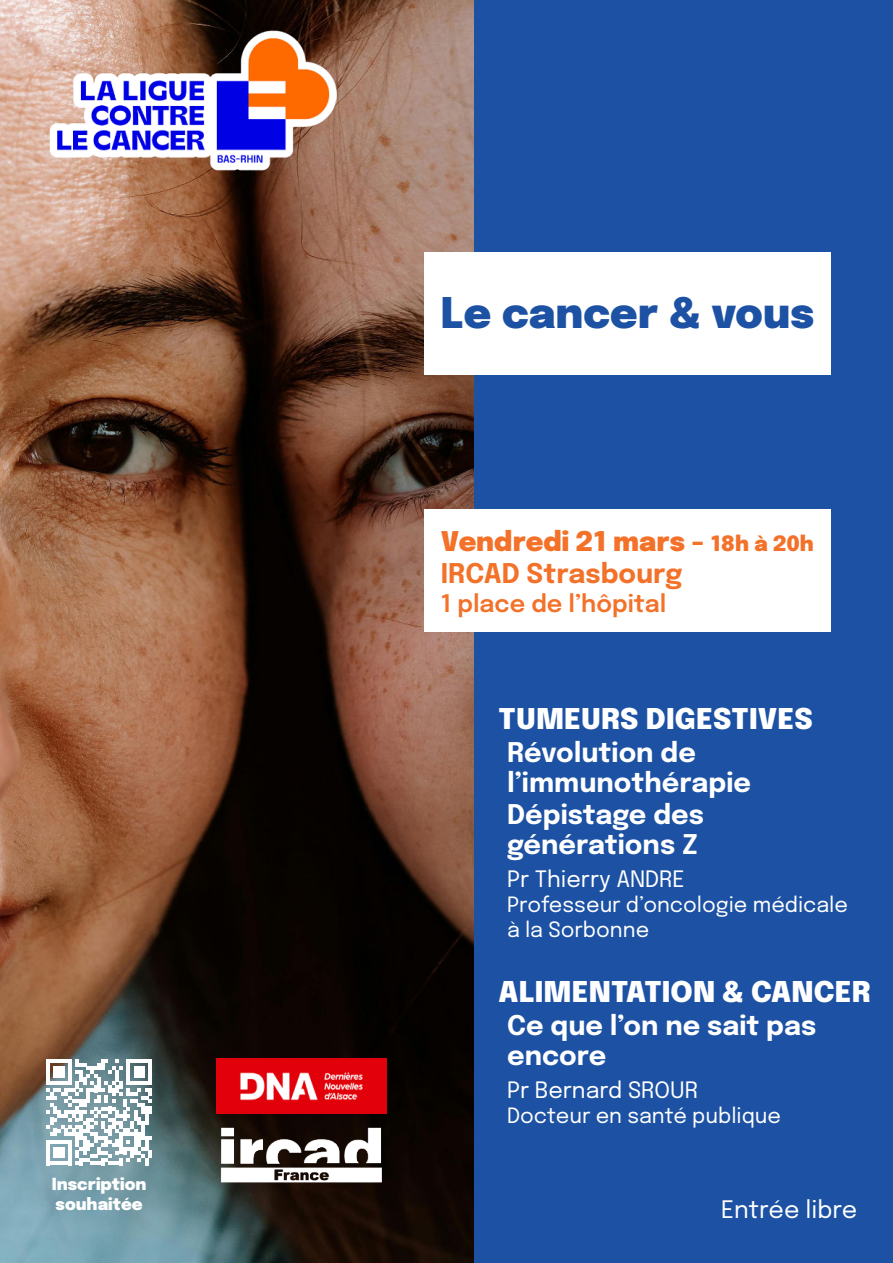
<style>
.page{position:relative;width:893px;height:1263px;background:#fff}
.page>*{position:absolute;margin:0;border:0;box-sizing:border-box;transform-origin:0 0}
.t1{font:900 42px "Epilogue";color:#1c51a3}
.t2{font:900 28.5px "Epilogue";letter-spacing:.005em;color:#fff}
.t3{font:700 27px/30px "Epilogue";color:#fff}
.t4{font:900 27px/32.4px "Epilogue";color:#f37129}
.t5{font:600 24px "Epilogue";color:#f37129}
.t6{font:24px "Epilogue";color:#fff}
.t7{font:22.5px "Epilogue";color:#fff}
.t8{font:21px/25.2px "Epilogue";color:#fff}
.t9{font:900 16.5px/19.8px "Epilogue";color:#fff}
.s1{font-size:21px}
.s2{font-weight:700}
</style>
<div class="page">
<img style="left:0;top:0;width:474px;height:1263px">
<div style="left:474px;top:0;width:419px;height:1263px;background:#1c51a3"></div>
<svg style="left:46px;top:1059px;width:106px;height:106px"></svg>
<img style="left:216px;top:1058px;width:170px;height:56px">
<div style="left:424px;top:252px;width:407px;height:123px;background:#fff"></div>
<div style="left:424px;top:508px;width:407px;height:123px;background:#fff"></div>
<img style="left:41px;top:28px;width:302px;height:144px">
<img style="left:216px;top:1117px;width:170px;height:75px">
<p class="t9" style="left:52px;top:1175px;width:96px">Inscription souhaitée</p>
<h1 class="t1" style="left:441px;top:296px;width:375px">Le cancer &amp; vous</h1>
<p class="t4" style="left:441px;top:527px;width:374px">Vendredi 21 mars - <span class="s1">18h à 20h<br></span><span class="s2">IRCAD Strasbourg</span></p>
<p class="t5" style="left:441px;top:593px;width:227px">1 place de l’hôpital</p>
<p class="t2" style="left:499px;top:707px;width:316px">TUMEURS DIGESTIVES</p>
<p class="t3" style="left:507px;top:739px;width:245px">Révolution de l’immunothérapie</p>
<p class="t3" style="left:507px;top:801px;width:198px">Dépistage des générations Z</p>
<p class="t7" style="left:507px;top:869px;width:179px">Pr Thierry ANDRE</p>
<p class="t8" style="left:507px;top:894px;width:342px">Professeur d’oncologie médicale à la Sorbonne</p>
<p class="t2" style="left:499px;top:980px;width:373px">ALIMENTATION &amp; CANCER</p>
<p class="t3" style="left:507px;top:1012px;width:311px">Ce que l’on ne sait pas encore</p>
<p class="t7" style="left:507px;top:1080px;width:193px">Pr Bernard SROUR</p>
<p class="t8" style="left:507px;top:1104px;width:275px">Docteur en santé publique</p>
<p class="t6" style="left:721px;top:1198px;width:138px">Entrée libre</p>
</div>
